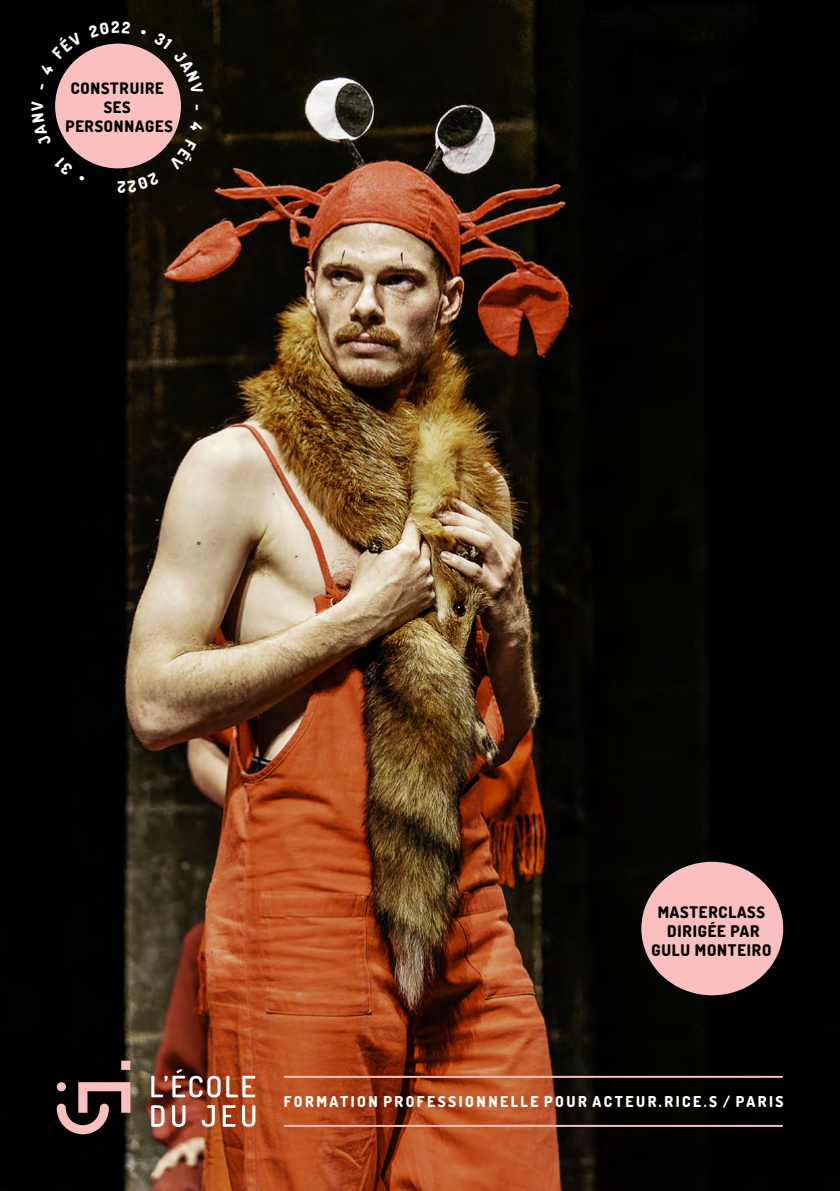
<style>
.page{position:relative;width:840px;height:1191px;background:#fff}
.page>*{position:absolute;margin:0;border:0;box-sizing:border-box;transform-origin:0 0}
.t1{font:800 16px/19.2px "Dosis";letter-spacing:.05em;color:#000;text-align:center}
.t2{font:800 15.8px/19px "Dosis";letter-spacing:.05em;color:#000;text-align:center}
.t3{font:800 15px "Dosis";letter-spacing:.165em;color:#fff}
</style>
<div class="page">
<img style="left:0;top:0;width:839px;height:1191px">
<div style="left:55px;top:44px;width:126px;height:124px;background:#fac0bf;border-radius:50%"></div>
<img style="left:151px;top:1069px;width:104px;height:58px">
<svg style="left:57px;top:1060px;width:73px;height:74px;background:#503d3c"></svg>
<hr style="left:284px;top:1075px;width:497px;height:2px;background:#fac0bf">
<hr style="left:284px;top:1124px;width:497px;height:2px;background:#fac0bf">
<div style="left:641px;top:861px;width:141px;height:134px;background:#fac0bf;border-radius:50%"></div>
<svg style="left:79px;top:175px;width:6px;height:6px"></svg>
<svg style="left:54px;top:157px;width:19px;height:19px"></svg>
<svg style="left:31px;top:101px;width:21px;height:46px"></svg>
<svg style="left:40px;top:84px;width:4px;height:6px"></svg>
<svg style="left:40px;top:32px;width:42px;height:44px;background:#1f1818"></svg>
<svg style="left:88px;top:21px;width:42px;height:16px"></svg>
<svg style="left:140px;top:29px;width:6px;height:6px"></svg>
<svg style="left:154px;top:32px;width:49px;height:62px"></svg>
<svg style="left:190px;top:120px;width:13px;height:11px"></svg>
<svg style="left:169px;top:139px;width:27px;height:31px"></svg>
<svg style="left:117px;top:172px;width:42px;height:21px"></svg>
<p class="t2" style="left:65px;top:78px;width:109px">CONSTRUIRE<br>SES<br>PERSONNAGES</p>
<p class="t1" style="left:651px;top:901px;width:121px">MASTERCLASS<br>DIRIGÉE PAR<br>GULU MONTEIRO</p>
<p class="t3" style="left:283px;top:1091px;width:501px">FORMATION PROFESSIONNELLE POUR ACTEUR.RICE.S / PARIS</p>
</div>
